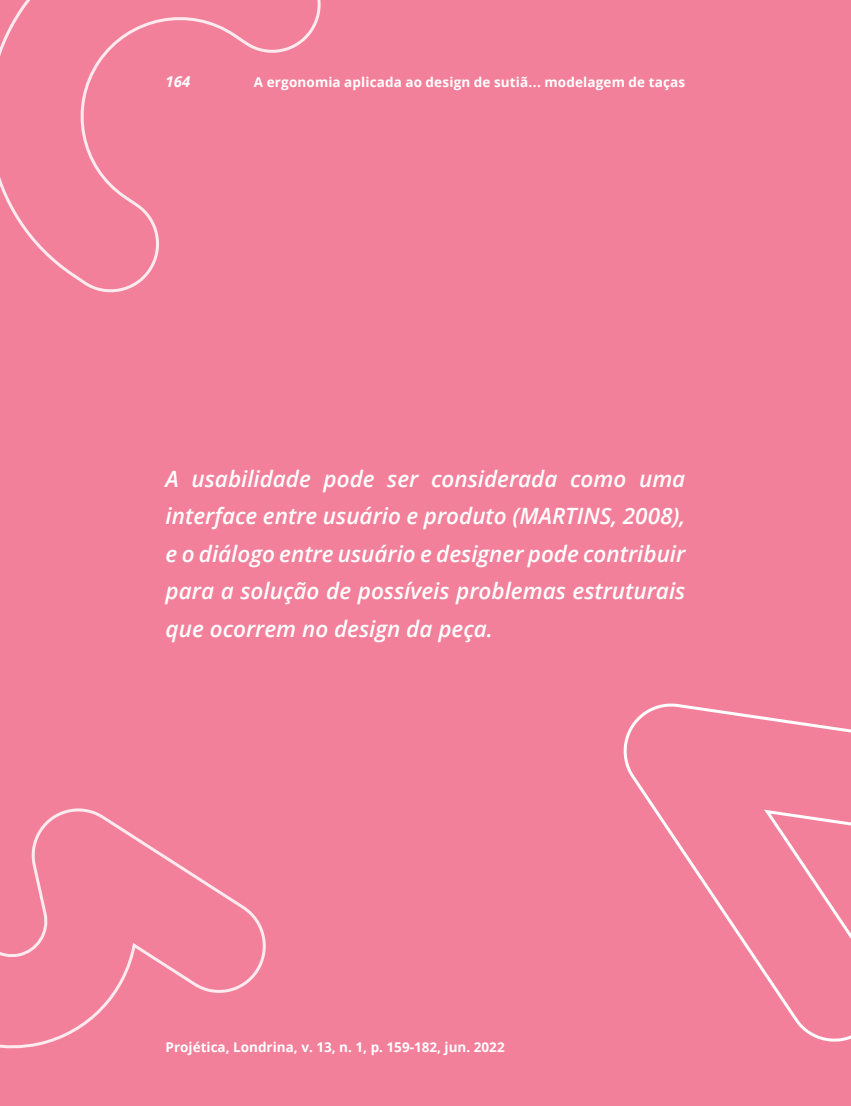
<style>
.page{position:relative;width:851px;height:1106px;background:#fff}
.page>*{position:absolute;margin:0;border:0;box-sizing:border-box;transform-origin:0 0}
.t1{font:italic 600 22.5px/37.5px "Open Sans";color:#fff;text-align:justify}
.t2{font:italic 700 15px "Open Sans";color:#fff}
.t3{font:700 13.5px "Open Sans";letter-spacing:.005em;color:#fff}
</style>
<div class="page">
<div style="left:0;top:0;width:850px;height:1106px;background:#f3809a"></div>
<svg style="left:0;top:0;width:321px;height:293px"></svg>
<svg style="left:623px;top:703px;width:227px;height:339px"></svg>
<svg style="left:0;top:808px;width:266px;height:241px"></svg>
<p class="t2" style="left:166px;top:71px;width:26px">164</p>
<p class="t3" style="left:254px;top:73px;width:433px">A ergonomia aplicada ao design de sutiã... modelagem de taças</p>
<p class="t1" style="left:166px;top:459px;width:521px">A usabilidade pode ser considerada como uma interface entre usuário e produto (MARTINS, 2008), e o diálogo entre usuário e designer pode contribuir para a solução de possíveis problemas estruturais que ocorrem no design da peça.</p>
<p class="t3" style="left:166px;top:1037px;width:340px">Projética, Londrina, v. 13, n. 1, p. 159-182, jun. 2022</p>
</div>
